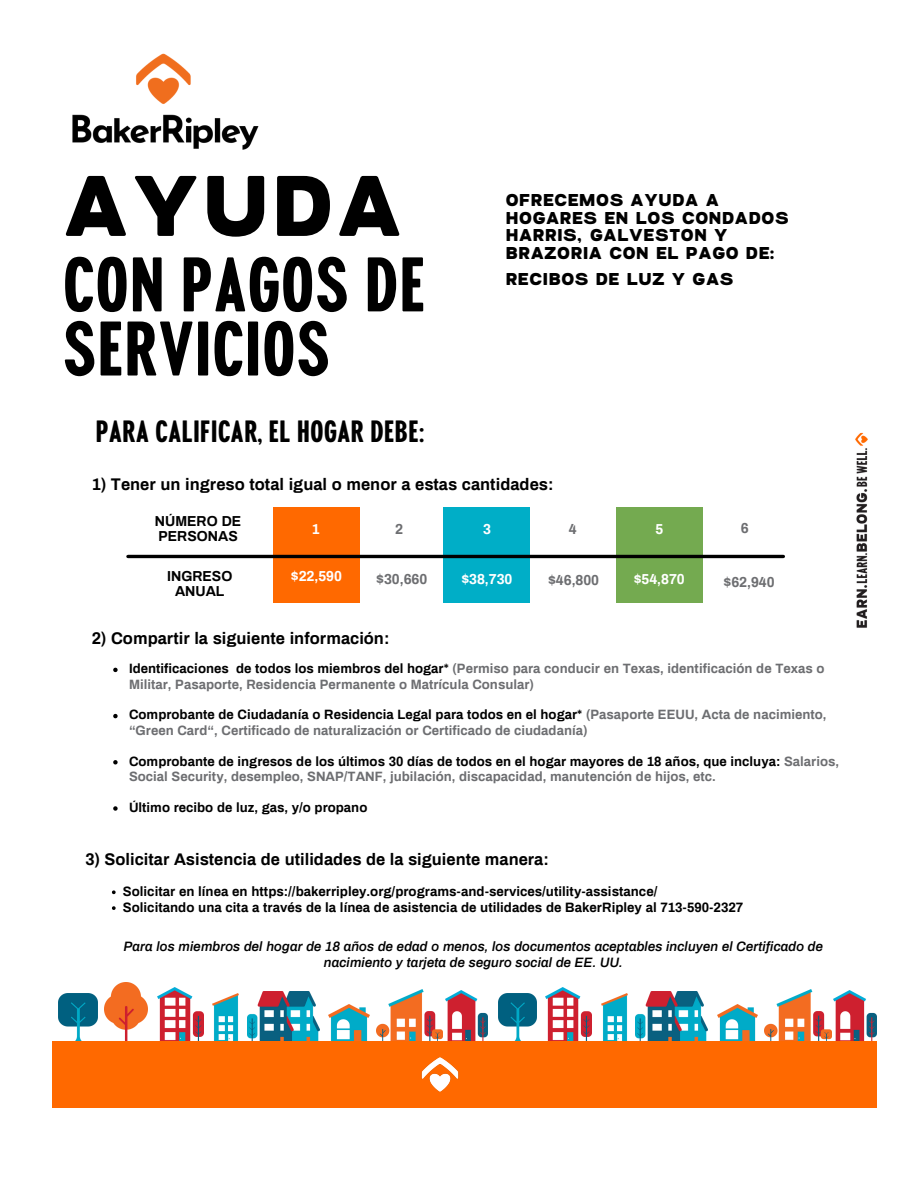
<style>
.page{position:relative;width:918px;height:1188px;background:#fff}
.page>*{position:absolute;margin:0;border:0;box-sizing:border-box;transform-origin:0 0}
.t1{font:expanded 75px "Baker Ripley";letter-spacing:.325em;color:#000}
.t2{font:condensed 67.5px/64.2px "Baker Ripley";color:#000}
.t3{font:condensed 27px "Baker Ripley";color:#000}
.t4{font:700 16.5px "Archivo";color:#000}
.t5{font:expanded 15px/17.5px "Baker Ripley";color:#000}
.t6{font:700 14.1px/14.9px "Archivo";color:#000;text-align:center}
.t7{font:700 14.1px "Archivo";color:#fff}
.t8{font:700 14.1px "Archivo";color:#6d6e71}
.t9{font:700 13.35px "Archivo";color:#000}
.t10{font:italic 600 13.35px "Archivo";color:#000}
.t11{font:700 13.2px/15.5px "Archivo";color:#6d6e71}
.t12{font:700 13.2px "Archivo";color:#000}
.s1{color:#000}
</style>
<div class="page">
<img style="left:72px;top:53px;width:187px;height:97px">
<img style="left:855px;top:432px;width:13px;height:196px">
<img style="left:765px;top:990px;width:66px;height:51px">
<img style="left:376px;top:990px;width:67px;height:51px">
<img style="left:717px;top:1004px;width:41px;height:37px">
<img style="left:329px;top:1004px;width:40px;height:37px">
<img style="left:636px;top:992px;width:72px;height:49px">
<img style="left:247px;top:992px;width:72px;height:49px">
<img style="left:601px;top:993px;width:26px;height:48px">
<img style="left:213px;top:993px;width:26px;height:48px">
<img style="left:546px;top:987px;width:46px;height:54px">
<img style="left:157px;top:987px;width:46px;height:54px">
<img style="left:834px;top:991px;width:43px;height:50px">
<img style="left:445px;top:991px;width:43px;height:50px">
<img style="left:498px;top:993px;width:39px;height:48px">
<img style="left:59px;top:993px;width:38px;height:48px">
<img style="left:104px;top:982px;width:44px;height:59px">
<div style="left:52px;top:1041px;width:825px;height:67px;background:#ff6900"></div>
<img style="left:421px;top:1057px;width:38px;height:35px">
<svg style="left:113px;top:668px;width:5px;height:4px"></svg>
<svg style="left:113px;top:714px;width:5px;height:4px"></svg>
<svg style="left:113px;top:760px;width:5px;height:4px"></svg>
<svg style="left:113px;top:806px;width:5px;height:5px"></svg>
<div style="left:273px;top:507px;width:87px;height:95px;background:#ff6900"></div>
<div style="left:443px;top:507px;width:87px;height:95px;background:#00aec7"></div>
<div style="left:616px;top:507px;width:87px;height:95px;background:#74aa50"></div>
<hr style="left:128px;top:555px;width:655px;height:3px;background:#000">
<svg style="left:112px;top:890px;width:4px;height:4px"></svg>
<svg style="left:112px;top:906px;width:4px;height:4px"></svg>
<h5 class="t1" style="left:61px;top:161px;width:320px">AYUDA</h5>
<p class="t2" style="left:62px;top:249px;width:365px">CON PAGOS DE<br>SERVICIOS</p>
<p class="t5" style="left:505px;top:191px;width:285px">OFRECEMOS AYUDA A<br>HOGARES EN LOS CONDADOS<br>HARRIS, GALVESTON Y<br>BRAZORIA CON EL PAGO DE:</p>
<p class="t5" style="left:505px;top:270px;width:230px">RECIBOS DE LUZ Y GAS</p>
<p class="t3" style="left:95px;top:412px;width:332px">PARA CALIFICAR, EL HOGAR DEBE:</p>
<p class="t4" style="left:92px;top:475px;width:463px">1) Tener un ingreso total igual o menor a estas cantidades:</p>
<p class="t7" style="left:312px;top:521px;width:9px">1</p>
<h6 class="t6" style="left:167px;top:569px;width:67px">INGRESO<br>ANUAL</h6>
<p class="t6" style="left:155px;top:514px;width:88px;text-align:left">NÚMERO DE<br>PERSONAS</p>
<p class="t8" style="left:395px;top:521px;width:9px">2</p>
<p class="t7" style="left:483px;top:521px;width:9px">3</p>
<h6 class="t8" style="left:569px;top:521px;width:9px">4</h6>
<p class="t8" style="left:741px;top:520px;width:9px">6</p>
<p class="t7" style="left:655px;top:521px;width:9px">5</p>
<p class="t7" style="left:291px;top:569px;width:53px">$22,590</p>
<h5 class="t8" style="left:376px;top:572px;width:53px">$30,660</h5>
<p class="t8" style="left:548px;top:572px;width:53px">$46,800</p>
<p class="t8" style="left:723px;top:574px;width:53px">$62,940</p>
<p class="t7" style="left:461px;top:572px;width:53px">$38,730</p>
<p class="t7" style="left:634px;top:572px;width:53px">$54,870</p>
<h1 class="t4" style="left:92px;top:629px;width:299px">2) Compartir la siguiente información:</h1>
<h4 class="t11" style="left:129px;top:661px;width:697px"><span class="s1">Identificaciones de todos los miembros del hogar*</span> (Permiso para conducir en Texas, identificación de Texas o<br>Militar, Pasaporte, Residencia Permanente o Matrícula Consular)</h4>
<p class="t11" style="left:129px;top:707px;width:699px"><span class="s1">Comprobante de Ciudadanía o Residencia Legal para todos en el hogar*</span> (Pasaporte EEUU, Acta de nacimiento, “Green Card“, Certificado de naturalización or Certificado de ciudadanía)</p>
<h2 class="t11" style="left:129px;top:753px;width:712px"><span class="s1">Comprobante de ingresos de los últimos 30 días de todos en el hogar mayores de 18 años, que incluya:</span> Salarios,<br>Social Security, desempleo, SNAP/TANF, jubilación, discapacidad, manutención de hijos, etc.</h2>
<h3 class="t12" style="left:129px;top:800px;width:240px">Último recibo de luz, gas, y/o propano</h3>
<p class="t4" style="left:85px;top:851px;width:465px">3) Solicitar Asistencia de utilidades de la siguiente manera:</p>
<p class="t9" style="left:123px;top:885px;width:536px">Solicitar en línea en https://bakerripley.org/programs-and-services/utility-assistance/</p>
<p class="t9" style="left:123px;top:900px;width:622px">Solicitando una cita a través de la línea de asistencia de utilidades de BakerRipley al 713-590-2327</p>
<h5 class="t10" style="left:124px;top:939px;width:701px">Para los miembros del hogar de 18 años de edad o menos, los documentos aceptables incluyen el Certificado de</h5>
<p class="t10" style="left:324px;top:955px;width:301px">nacimiento y tarjeta de seguro social de EE. UU.</p>
</div>
